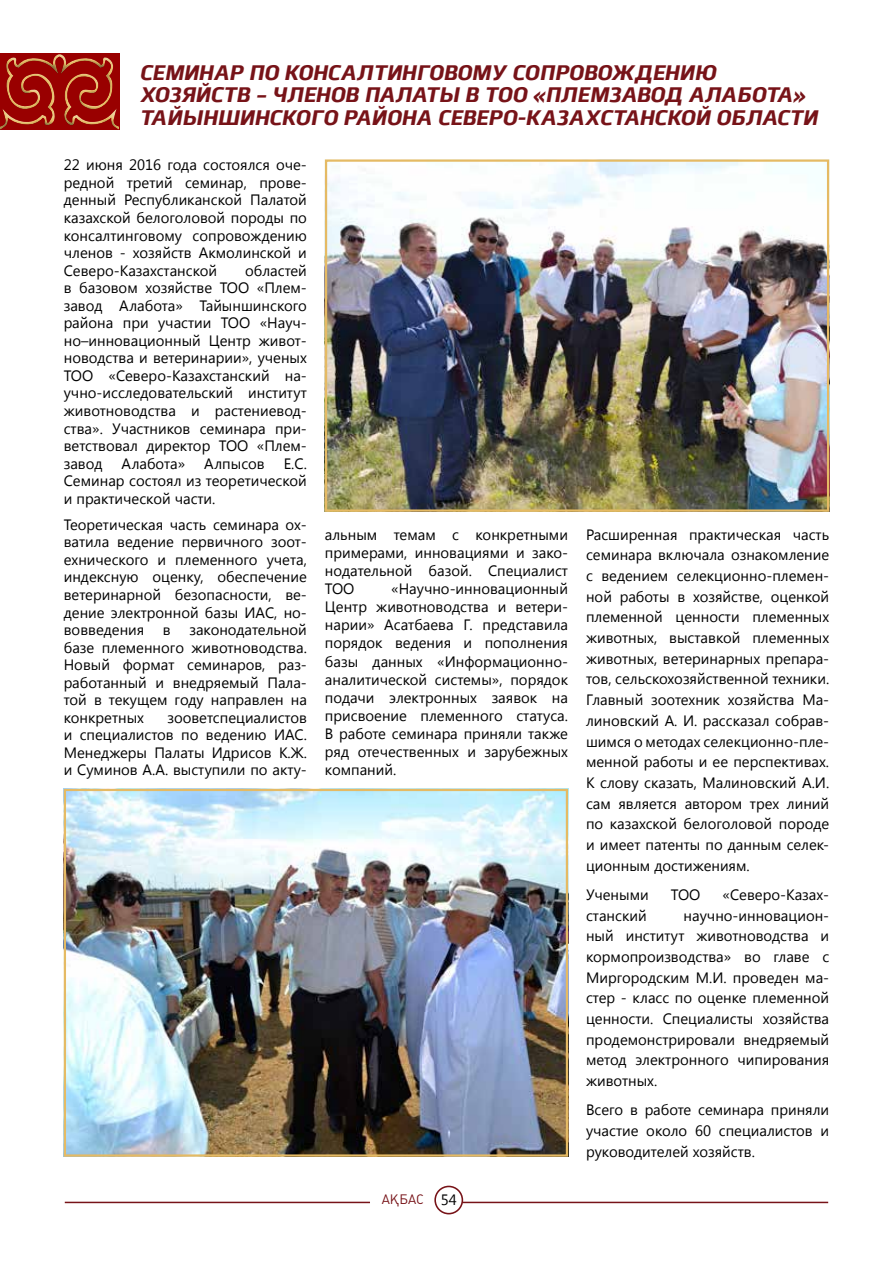
<style>
.page{position:relative;width:893px;height:1263px;background:#fff}
.page>*{position:absolute;margin:0;border:0;box-sizing:border-box;transform-origin:0 0}
.t1{font:italic 800 21px/22.5px "Juhl";letter-spacing:.01em;color:#771318}
.t2{font:15px/17.5px "Segoe UI";color:#000;text-align:justify}
.t3{font:13.5px "K Plumb";color:#771318}
.s1{font-family:"Segoe UI";font-size:15px;color:#000}
</style>
<div class="page">
<img style="left:328px;top:162px;width:498px;height:347px">
<div style="left:325px;top:159px;width:504px;height:353px;border:2px solid #e5ba64"></div>
<img style="left:67px;top:792px;width:498px;height:362px">
<div style="left:64px;top:789px;width:504px;height:368px;border:2px solid #e5ba64"></div>
<div style="left:0;top:52px;width:121px;height:76px;background:#900"></div>
<div style="left:0;top:54px;width:121px;height:77px;background:#000;opacity:.75"></div>
<hr style="left:462px;top:1202px;width:366px;height:1px;background:#771318">
<hr style="left:65px;top:1202px;width:305px;height:1px;background:#771318">
<svg style="left:434px;top:1186px;width:29px;height:28px"></svg>
<div style="left:436px;top:1187px;width:26px;height:26px;background:#fff;border-radius:50%"></div>
<h1 class="t1" style="left:139px;top:59px;width:578px">СЕМИНАР ПО КОНСАЛТИНГОВОМУ СОПРОВОЖДЕНИЮ<br>ХОЗЯЙ</h1>
<h1 class="t1" style="left:210px;top:82px;width:596px">СТВ – ЧЛЕНОВ ПАЛАТЫ В ТОО «ПЛЕМЗАВОД АЛАБОТА»</h1>
<h1 class="t1" style="left:139px;top:104px;width:46px">ТАЙЫН</h1>
<h1 class="t1" style="left:217px;top:104px;width:602px">ШИНСКОГО РАЙОНА СЕВЕРО-КАЗАХСТАНСКОЙ ОБЛАСТИ</h1>
<p class="t2" style="left:64px;top:156px;width:245px">22 июня 2016 года состоялся оче&shy;редной третий семинар, прове&shy;денный Республиканской Палатой казахской белоголовой породы по консалтинговому сопровождению членов - хозяйств Акмолинской и Северо-Казахстанской</p>
<p class="t2" style="left:64px;top:261px;width:245px;text-indent:181px">областей в базовом хозяйстве ТОО «Плем&shy;завод Алабота» Тайыншинского района при участии ТОО «Науч&shy;но–инновационный Центр живот&shy;новодства и ветеринарии», ученых ТОО «Северо-Казахстанский на&shy;учно-исследовательский институт животноводства и растениевод&shy;ства». Участников семинара при&shy;ветствовал директор ТОО «Плем&shy;завод</p>
<p class="t2" style="left:121px;top:454px;width:65px">Алабота»</p>
<p class="t2" style="left:204px;top:454px;width:62px">Алпысов</p>
<p class="t2" style="left:64px;top:454px;width:245px;text-indent:220px">Е.С.<br>Cеминар состоял из теоретической и практической части.</p>
<p class="t2" style="left:64px;top:515px;width:245px">Теоретическая часть семинара ох&shy;ватила ведение первичного зоот&shy;ехнического и племенного учета, индексную оценку, обеспечение ветеринарной безопасности, ве&shy;дение электронной базы ИАС, но&shy;вовведения в законодательной базе племенного животноводства.<br>Новый формат семинаров, раз&shy;работанный и внедряемый Пала&shy;той в текущем году направлен на конкретных</p>
<p class="t2" style="left:586px;top:523px;width:245px;line-height:20.7px">Расширенная практическая часть семинара включала ознакомление с ведением селекционно-племен&shy;ной работы в хозяйстве, оценкой племенной ценности племенных животных, выставкой племенных животных, ветеринарных препара&shy;тов, сельскохозяйственной техники.<br>Главный зоотехник хозяйства Ма&shy;линовский А. И. рассказал собрав&shy;шимся о методах селекционно-пле&shy;менной работы и ее перспективах.<br>К слову сказать, Малиновский А.И. сам является автором трех линий по казахской белоголовой породе и имеет патенты по данным селек&shy;ционным достижениям.</p>
<p class="t2" style="left:586px;top:885px;width:64px">Учеными</p>
<p class="t2" style="left:671px;top:885px;width:31px">ТОО</p>
<p class="t2" style="left:723px;top:885px;width:108px">«Северо-Казах-</p>
<p class="t2" style="left:586px;top:906px;width:62px">станский</p>
<p class="t2" style="left:325px;top:525px;width:245px;line-height:18.1px">альным темам с конкретными примерами, инновациями и зако&shy;нодательной базой. Специалист ТОО</p>
<p class="t2" style="left:325px;top:579px;width:245px;line-height:18.1px;text-indent:66px">«Научно-инновационный Центр животноводства и ветери&shy;нарии» Асатбаева Г. представила порядок ведения и пополнения базы данных «Информационно&shy;аналитической системы», порядок подачи электронных заявок на присвоение племенного статуса.<br>В работе семинара приняли также ряд отечественных и зарубежных компаний.</p>
<p class="t2" style="left:64px;top:708px;width:245px;text-indent:104px">зооветспециалистов и специалистов по ведению ИАС.<br>Менеджеры Палаты Идрисов К.Ж. и Суминов А.А. выступили по акту-</p>
<p class="t2" style="left:586px;top:904px;width:245px;line-height:20.7px;text-indent:98px">научно-инновацион&shy;ный институт животноводства и кормопроизводства» во главе с Миргородским М.И. проведен ма&shy;стер - класс по оценке племенной ценности. Специалисты хозяйства продемонстрировали внедряемый метод электронного чипирования животных.</p>
<p class="t2" style="left:586px;top:1099px;width:245px;line-height:20.7px">Всего в работе семинара приняли участие около 60 специалистов и руководителей хозяйств.</p>
<p class="t3" style="left:382px;top:1192px;width:76px">Ақбас <span class="s1">54</span></p>
</div>
